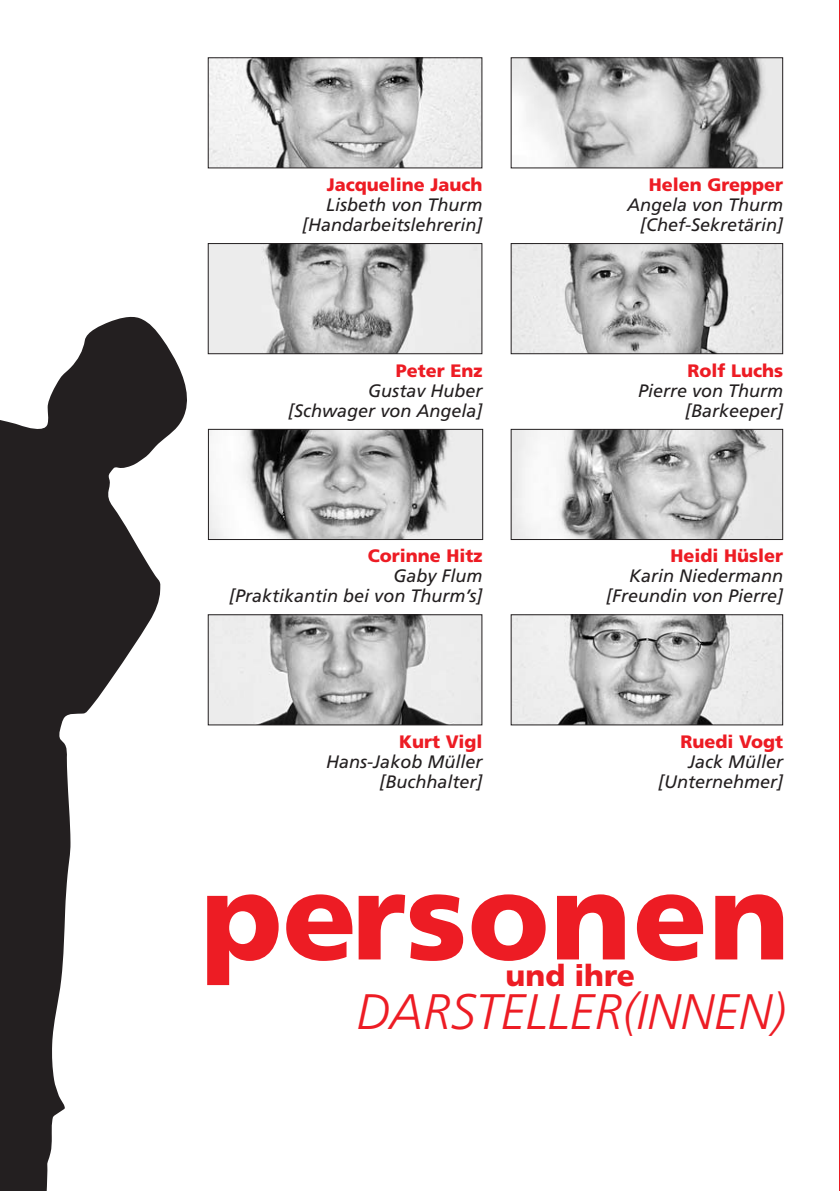
<style>
.page{position:relative;width:840px;height:1191px;background:#fff}
.page>*{position:absolute;margin:0;border:0;box-sizing:border-box;transform-origin:0 0}
.t1{font:900 122px "Frutiger";letter-spacing:.005em;color:#ed1c24}
.t2{font:italic 300 49.8px "Frutiger";color:#ed1c24}
.t3{font:900 29.8px "Frutiger";color:#ed1c24}
.t4{font:italic 18px/20px "Frutiger";color:#231f20;text-align:right}
.t5{font:900 18px "Frutiger";color:#ed1c24}
</style>
<div class="page">
<img style="left:209px;top:59px;width:271px;height:107px">
<div style="left:207px;top:57px;width:275px;height:111px;border:1px solid #231f20"></div>
<img style="left:209px;top:245px;width:271px;height:107px">
<div style="left:207px;top:243px;width:275px;height:111px;border:1px solid #231f20"></div>
<img style="left:210px;top:431px;width:271px;height:107px">
<div style="left:208px;top:429px;width:275px;height:111px;border:1px solid #231f20"></div>
<img style="left:512px;top:59px;width:268px;height:107px">
<div style="left:510px;top:57px;width:272px;height:111px;border:1px solid #231f20"></div>
<img style="left:512px;top:245px;width:268px;height:107px">
<div style="left:510px;top:243px;width:272px;height:111px;border:1px solid #231f20"></div>
<img style="left:512px;top:431px;width:268px;height:107px">
<div style="left:510px;top:429px;width:272px;height:111px;border:1px solid #231f20"></div>
<img style="left:209px;top:616px;width:271px;height:107px">
<div style="left:207px;top:614px;width:275px;height:111px;border:1px solid #231f20"></div>
<img style="left:512px;top:616px;width:268px;height:107px">
<div style="left:510px;top:614px;width:272px;height:111px;border:1px solid #231f20"></div>
<svg style="left:0;top:317px;width:187px;height:874px"></svg>
<p class="t5" style="left:326px;top:177px;width:157px">Jacqueline Jauch</p>
<p class="t4" style="left:302px;top:196px;width:181px">Lisbeth von Thurm [Handarbeitslehrerin]</p>
<p class="t5" style="left:395px;top:363px;width:88px">Peter Enz</p>
<p class="t4" style="left:288px;top:382px;width:195px">Gustav Huber [Schwager von Angela]</p>
<p class="t5" style="left:367px;top:549px;width:116px">Corinne Hitz</p>
<p class="t4" style="left:229px;top:567px;width:255px">Gaby Flum<br>[Praktikantin bei von Thurm’s]</p>
<p class="t5" style="left:399px;top:734px;width:85px">Kurt Vigl</p>
<p class="t4" style="left:326px;top:753px;width:157px">Hans-Jakob Müller [Buchhalter]</p>
<p class="t5" style="left:648px;top:177px;width:136px">Helen Grepper</p>
<p class="t4" style="left:626px;top:196px;width:157px">Angela von Thurm [Chef-Sekretärin]</p>
<p class="t5" style="left:687px;top:363px;width:97px">Rolf Luchs</p>
<p class="t4" style="left:637px;top:382px;width:147px">Pierre von Thurm [Barkeeper]</p>
<p class="t5" style="left:670px;top:549px;width:114px">Heidi Hüsler</p>
<p class="t4" style="left:605px;top:567px;width:178px">Karin Niedermann [Freundin von Pierre]</p>
<p class="t5" style="left:680px;top:734px;width:104px">Ruedi Vogt</p>
<p class="t4" style="left:657px;top:753px;width:126px">Jack Müller [Unternehmer]</p>
<h1 class="t1" style="left:201px;top:868px;width:590px">personen</h1>
<h3 class="t3" style="left:505px;top:963px;width:131px">und ihre</h3>
<h2 class="t2" style="left:356px;top:991px;width:430px">DARSTELLER(INNEN)</h2>
</div>
